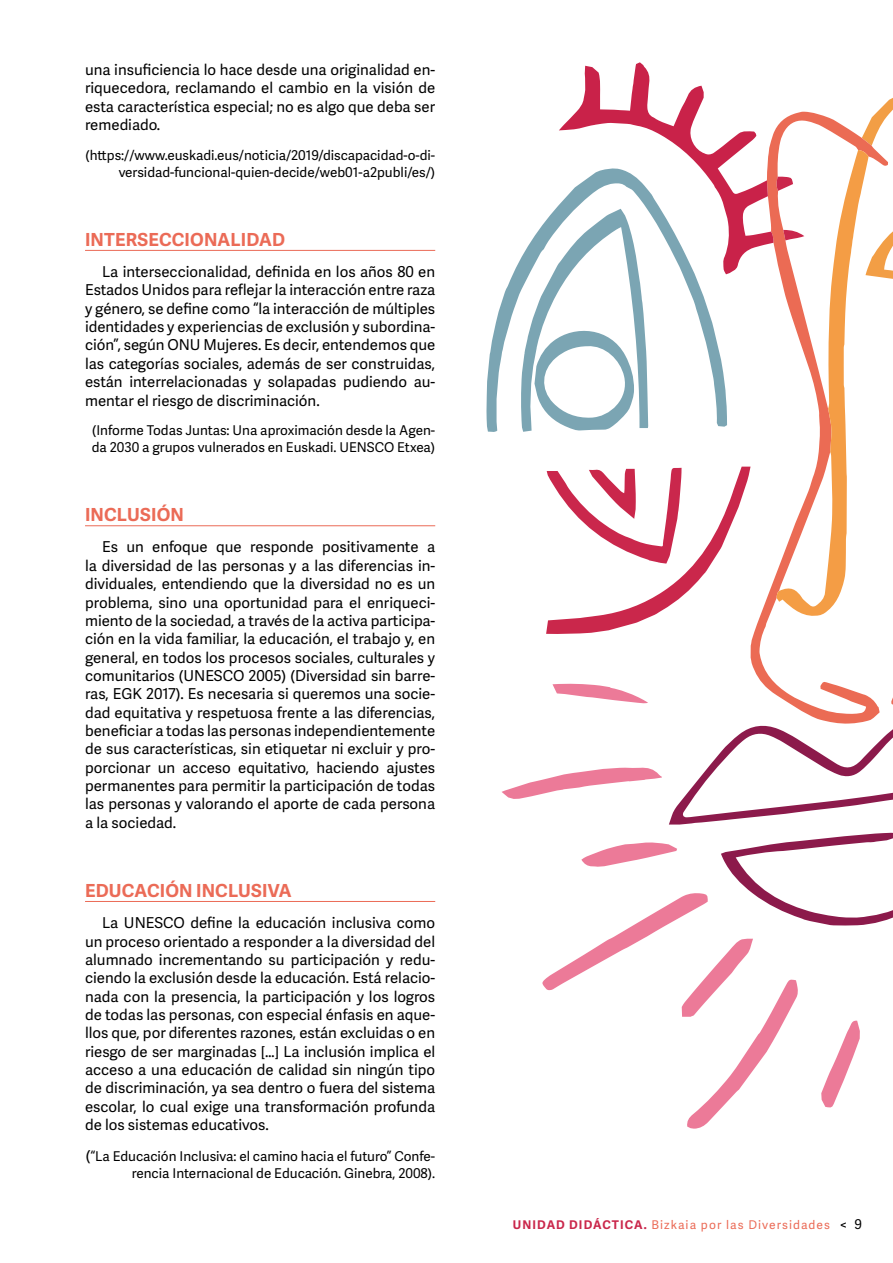
<style>
.page{position:relative;width:893px;height:1263px;background:#fff}
.page>*{position:absolute;margin:0;border:0;box-sizing:border-box;transform-origin:0 0}
.t1{font:700 18px "Adelle Sans";letter-spacing:.01em;color:#eb6b57}
.t2{font:15px/18.3px "Adelle Sans";color:#000;text-align:justify}
.t3{font:13.5px/16.8px "Adelle Sans";color:#000;text-align:right}
.t4{font:12px "Adelle Sans";letter-spacing:.09em;color:#eb6b57}
.s1{font-size:15px}
.s2{font-weight:700;color:#ca274b}
.s3{font-size:13.5px;color:#000}
</style>
<div class="page">
<hr style="left:85px;top:250px;width:350px;height:1px;background:#eb6b57">
<hr style="left:85px;top:525px;width:350px;height:1px;background:#eb6b57">
<hr style="left:85px;top:901px;width:350px;height:1px;background:#eb6b57">
<svg style="left:669px;top:725px;width:224px;height:201px"></svg>
<svg style="left:751px;top:128px;width:129px;height:596px"></svg>
<svg style="left:559px;top:62px;width:214px;height:212px"></svg>
<svg style="left:486px;top:168px;width:241px;height:264px"></svg>
<svg style="left:501px;top:767px;width:161px;height:32px"></svg>
<svg style="left:542px;top:893px;width:256px;height:236px"></svg>
<svg style="left:581px;top:842px;width:96px;height:25px"></svg>
<svg style="left:821px;top:1020px;width:39px;height:88px"></svg>
<svg style="left:546px;top:467px;width:204px;height:167px"></svg>
<svg style="left:552px;top:683px;width:96px;height:20px"></svg>
<svg style="left:891px;top:697px;width:2px;height:8px"></svg>
<svg style="left:521px;top:209px;width:127px;height:223px"></svg>
<svg style="left:776px;top:98px;width:117px;height:521px"></svg>
<p class="t2" style="left:85px;top:60px;width:352px">una insuficiencia lo hace desde una originalidad en&shy;riquecedora, reclamando el cambio en la visión de esta característica especial; no es algo que deba ser remediado.</p>
<p class="t3" style="left:86px;top:146px;width:351px">(https://www.euskadi.eus/noticia/2019/discapacidad-o-di&shy;versidad-funcional-quien-decide/web01-a2publi/es/)</p>
<p class="t1" style="left:85px;top:226px;width:202px">INTERSECCIONALIDAD</p>
<p class="t2" style="left:85px;top:262px;width:352px;text-indent:17px">La interseccionalidad, definida en los años 80 en Estados Unidos para reflejar la interacción entre raza y género, se define como “la interacción de múltiples identidades y experiencias de exclusión y subordina&shy;ción”, según ONU Mujeres. Es decir, entendemos que las categorías sociales, además de ser construidas, están interrelacionadas y solapadas pudiendo au&shy;mentar el riesgo de discriminación.</p>
<p class="t3" style="left:92px;top:421px;width:345px;text-align:left">(Informe Todas Juntas: Una aproximación desde la Agen&shy;da 2030 a grupos vulnerados en Euskadi. UENSCO Etxea)</p>
<p class="t1" style="left:85px;top:502px;width:100px">INCLUSIÓN</p>
<p class="t2" style="left:85px;top:537px;width:352px;text-indent:17px">Es un enfoque que responde positivamente a la diversidad de las personas y a las diferencias in&shy;dividuales, entendiendo que la diversidad no es un problema, sino una oportunidad para el enriqueci&shy;miento de la sociedad, a través de la activa participa&shy;ción en la vida familiar, la educación, el trabajo y, en general, en todos los procesos sociales, culturales y comunitarios (UNESCO 2005) (Diversidad sin barre&shy;ras, EGK 2017). Es necesaria si queremos una socie&shy;dad equitativa y respetuosa frente a las diferencias, beneficiar a todas las personas independientemente de sus características, sin etiquetar ni excluir y pro&shy;porcionar un acceso equitativo, haciendo ajustes permanentes para permitir la participación de todas las personas y valorando el aporte de cada persona a la sociedad.</p>
<p class="t1" style="left:85px;top:877px;width:208px">EDUCACIÓN INCLUSIVA</p>
<p class="t2" style="left:85px;top:913px;width:352px;text-indent:17px">La UNESCO define la educación inclusiva como un proceso orientado a responder a la diversidad del alumnado incrementando su participación y redu&shy;ciendo la exclusión desde la educación. Está relacio&shy;nada con la presencia, la participación y los logros de todas las personas, con especial énfasis en aque&shy;llos que, por diferentes razones, están excluidas o en riesgo de ser marginadas […] La inclusión implica el acceso a una educación de calidad sin ningún tipo de discriminación, ya sea dentro o fuera del sistema escolar, lo cual exige una transformación profunda de los sistemas educativos.</p>
<p class="t3" style="left:86px;top:1147px;width:351px"><span class="s1">(</span>“La Educación Inclusiva: el camino hacia el futuro” Confe&shy;rencia Internacional de Educación. Ginebra, 2008).</p>
<p class="t4" style="left:513px;top:1216px;width:351px"><span class="s2">UNIDAD DIDÁCTICA.</span> Bizkaia por las Diversidades <span class="s3">&lt; 9</span></p>
</div>
